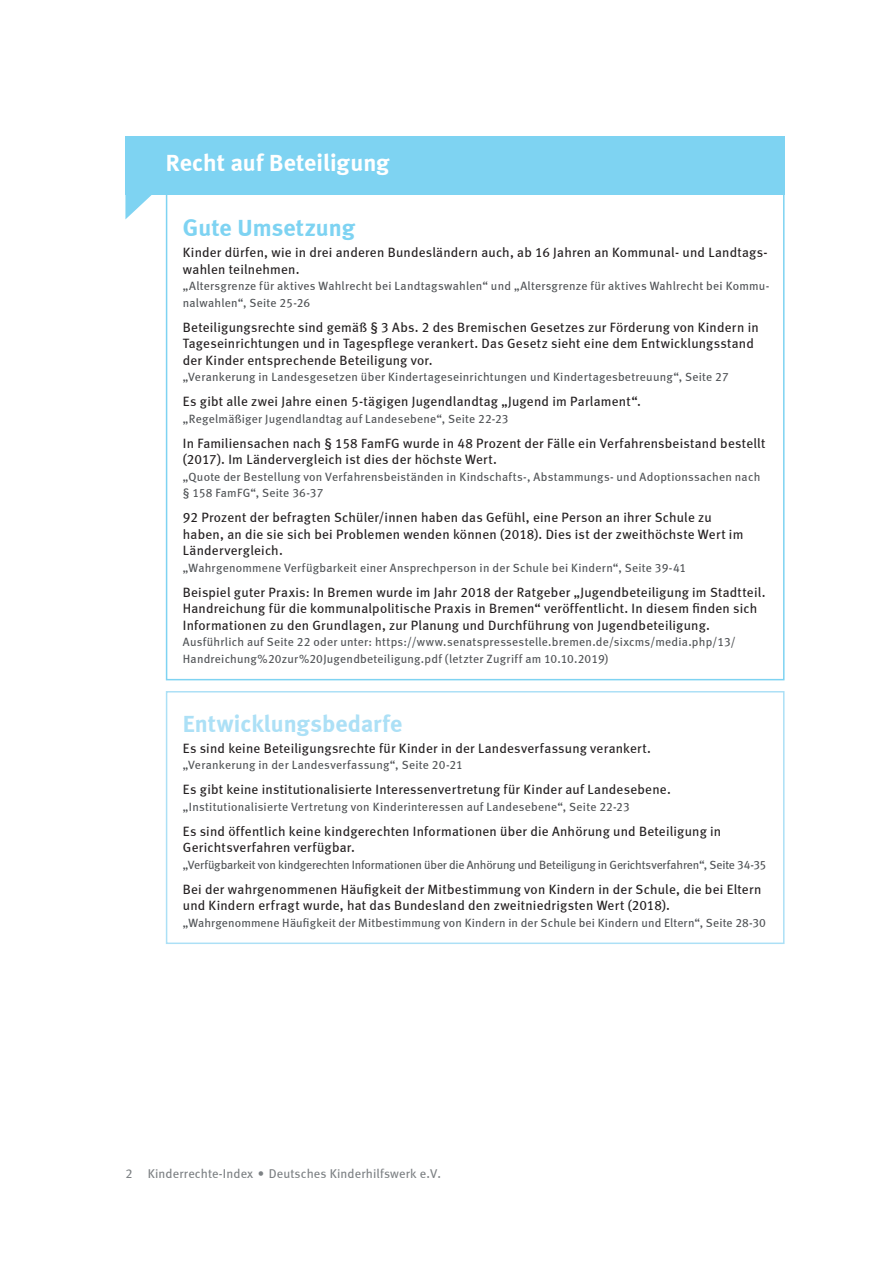
<style>
.page{position:relative;width:893px;height:1263px;background:#fff}
.page>*{position:absolute;margin:0;border:0;box-sizing:border-box;transform-origin:0 0}
.t1{font:24px "Meta Bold LF";color:#fff}
.t2{font:24px "Meta Bold LF";letter-spacing:.005em;color:#ace0f6}
.t3{font:24px "Meta Bold LF";color:#7ed3f2}
.t4{font:13.5px/16.5px "Meta Book LF";letter-spacing:.015em;color:#231f20}
.t5{font:12.75px "Meta Book LF";letter-spacing:.01em;color:#7d8184}
.t6{font:12px/16.5px "Meta Book LF";letter-spacing:.02em;color:#505356}
.t7{font:12px "Meta Book LF";letter-spacing:-.015em;color:#505356}
</style>
<div class="page">
<div style="left:166px;top:691px;width:618px;height:253px;border:2px solid #ace0f6"></div>
<svg style="left:125px;top:194px;width:264px;height:25px"></svg>
<div style="left:125px;top:136px;width:659px;height:58px;background:#7ed3f2"></div>
<h1 class="t1" style="left:166px;top:149px;width:225px">Recht auf Beteiligung</h1>
<h1 class="t3" style="left:183px;top:214px;width:174px">Gute Umsetzung</h1>
<p class="t4" style="left:183px;top:244px;width:586px">Kinder dürfen, wie in drei anderen Bundesländern auch, ab 16 Jahren an Kommunal- und Landtags&shy;wahlen teilnehmen.</p>
<p class="t6" style="left:183px;top:278px;width:588px">„Altersgrenze für aktives Wahlrecht bei Landtagswahlen“ und „Altersgrenze für aktives Wahlrecht bei Kommu&shy;nalwahlen“, Seite 25-26</p>
<p class="t4" style="left:183px;top:319px;width:577px">Beteiligungsrechte sind gemäß § 3 Abs. 2 des Bremischen Gesetzes zur Förderung von Kindern in<br>Tageseinrichtungen und in Tagespflege verankert. Das Gesetz sieht eine dem Entwicklungsstand der Kinder entsprechende Beteiligung vor.</p>
<p class="t6" style="left:183px;top:369px;width:547px">„Verankerung in Landesgesetzen über Kindertageseinrichtungen und Kindertagesbetreuung“, Seite 27</p>
<p class="t4" style="left:183px;top:393px;width:460px">Es gibt alle zwei Jahre einen 5-tägigen Jugendlandtag „Jugend im Parlament“.</p>
<p class="t6" style="left:183px;top:410px;width:327px">„Regelmäßiger Jugendlandtag auf Landesebene“, Seite 22-23</p>
<p class="t4" style="left:183px;top:435px;width:584px">In Familiensachen nach § 158 FamFG wurde in 48 Prozent der Fälle ein Verfahrensbeistand bestellt (2017). Im Ländervergleich ist dies der höchste Wert.</p>
<p class="t6" style="left:183px;top:468px;width:579px">„Quote der Bestellung von Verfahrensbeiständen in Kindschafts-, Abstammungs- und Adoptionssachen nach § 158 FamFG“, Seite 36-37</p>
<p class="t4" style="left:183px;top:509px;width:562px">92 Prozent der befragten Schüler/innen haben das Gefühl, eine Person an ihrer Schule zu haben, an die sie sich bei Problemen wenden können (2018). Dies ist der zweithöchste Wert im<br>Ländervergleich.</p>
<p class="t6" style="left:183px;top:559px;width:505px">„Wahrgenommene Verfügbarkeit einer Ansprechperson in der Schule bei Kindern“, Seite 39-41</p>
<p class="t4" style="left:183px;top:584px;width:584px">Beispiel guter Praxis: In Bremen wurde im Jahr 2018 der Ratgeber „Jugendbeteiligung im Stadtteil.<br>Handreichung für die kommunalpolitische Praxis in Bremen“ veröffentlicht. In diesem finden sich<br>Informationen zu den Grundlagen, zur Planung und Durchführung von Jugendbeteiligung.</p>
<p class="t6" style="left:183px;top:634px;width:554px">Ausführlich auf Seite 22 oder unter: https://www.senatspressestelle.bremen.de/sixcms/media.php/13/<br>Handreichung%20zur%20Jugendbeteiligung.pdf (letzter Zugriff am 10.10.2019)</p>
<h1 class="t2" style="left:183px;top:709px;width:221px">Entwicklungsbedarfe</h1>
<p class="t4" style="left:183px;top:740px;width:470px">Es sind keine Beteiligungsrechte für Kinder in der Landesverfassung verankert.</p>
<p class="t6" style="left:183px;top:757px;width:281px">„Verankerung in der Landesverfassung“, Seite 20-21</p>
<p class="t4" style="left:183px;top:781px;width:489px">Es gibt keine institutionalisierte Interessenvertretung für Kinder auf Landesebene.</p>
<p class="t6" style="left:183px;top:798px;width:448px">„Institutionalisierte Vertretung von Kinderinteressen auf Landesebene“, Seite 22-23</p>
<p class="t4" style="left:183px;top:823px;width:540px">Es sind öffentlich keine kindgerechten Informationen über die Anhörung und Beteiligung in<br>Gerichtsverfahren verfügbar.</p>
<p class="t7" style="left:183px;top:858px;width:585px">„Verfügbarkeit von kindgerechten Informationen über die Anhörung und Beteiligung in Gerichtsverfahren“, Seite 34-35</p>
<p class="t4" style="left:183px;top:881px;width:580px">Bei der wahrgenommenen Häufigkeit der Mitbestimmung von Kindern in der Schule, die bei Eltern und Kindern erfragt wurde, hat das Bundesland den zweitniedrigsten Wert (2018).</p>
<p class="t6" style="left:183px;top:914px;width:585px">„Wahrgenommene Häufigkeit der Mitbestimmung von Kindern in der Schule bei Kindern und Eltern“, Seite 28-30</p>
<p class="t5" style="left:125px;top:1165px;width:317px">2 Kinderrechte-Index • Deutsches Kinderhilfswerk e.V.</p>
</div>
